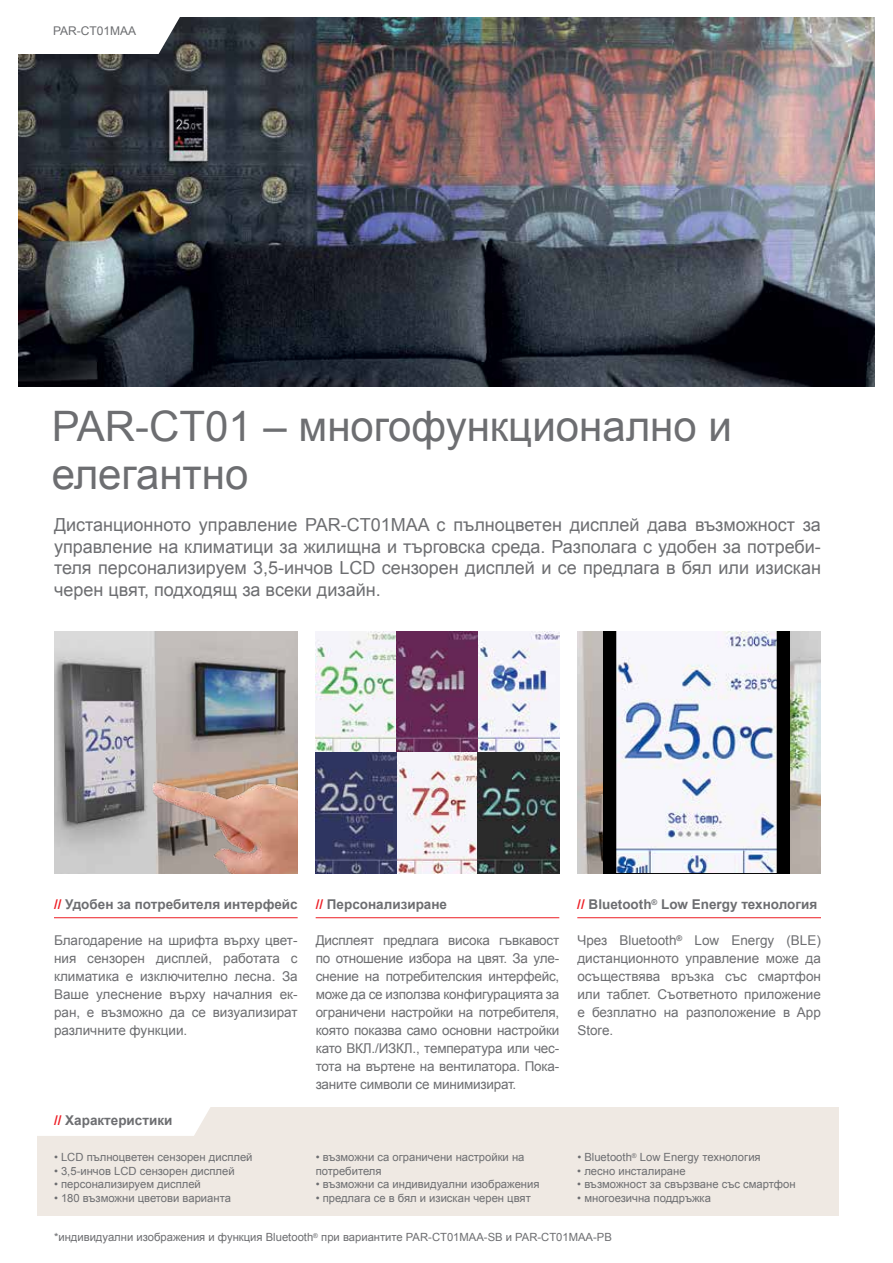
<style>
.page{position:relative;width:893px;height:1263px;background:#fff}
.page>*{position:absolute;margin:0;border:0;box-sizing:border-box;transform-origin:0 0}
.t1{font:42px/48px "Arial";color:#6d6e71}
.t2{font:18px/21.6px "Arial";color:#6d6e71;text-align:justify}
.t3{font:13.5px/18px "Arial";color:#6d6e71;text-align:justify}
.t4{font:700 13.5px "Arial";color:#6d6e71}
.t5{font:12px "Arial";color:#6d6e71}
.t6{font:11.25px/13.5px "Arial";color:#6d6e71}
.s1{color:#ed1d24}
</style>
<div class="page">
<div style="left:38px;top:1107px;width:801px;height:108px;background:#efe9e3"></div>
<img style="left:18px;top:18px;width:857px;height:369px">
<img style="left:54px;top:631px;width:244px;height:242px">
<img style="left:316px;top:631px;width:243px;height:242px">
<img style="left:577px;top:631px;width:244px;height:242px">
<img style="left:141px;top:765px;width:157px;height:108px">
<svg style="left:603px;top:631px;width:187px;height:242px"></svg>
<div style="left:38px;top:1107px;width:172px;height:29px;background:#fff"></div>
<svg style="left:18px;top:17px;width:162px;height:37px"></svg>
<hr style="left:54px;top:917px;width:244px;height:1px;background:#ed1d24">
<hr style="left:316px;top:917px;width:243px;height:1px;background:#ed1d24">
<hr style="left:577px;top:917px;width:244px;height:1px;background:#ed1d24">
<p class="t5" style="left:53px;top:23px;width:85px">PAR-CT01MAA</p>
<h1 class="t1" style="left:52px;top:403px;width:682px">PAR-CT01 – многофункционално и елегантно</h1>
<p class="t2" style="left:54px;top:514px;width:768px">Дистанционното управление PAR-CT01MAA с пълноцветен дисплей дава възможност за управление на климатици за жилищна и търговска среда. Разполага с удобен за потреби&shy;теля персонализируем 3,5-инчов LCD сензорен дисплей и се предлага в бял или изискан черен цвят, подходящ за всеки дизайн.</p>
<p class="t4" style="left:54px;top:895px;width:245px"><span class="s1">//</span> Удобен за потребителя интерфейс</p>
<p class="t3" style="left:54px;top:931px;width:245px">Благодарение на шрифта върху цвет&shy;ния сензорен дисплей, работата с климатика е изключително лесна. За Ваше улеснение върху началния ек&shy;ран, е възможно да се визуализират различните функции.</p>
<p class="t4" style="left:54px;top:1111px;width:120px"><span class="s1">//</span> Характеристики</p>
<p class="t4" style="left:316px;top:895px;width:133px"><span class="s1">//</span> Персонализиране</p>
<p class="t3" style="left:316px;top:931px;width:245px">Дисплеят предлага висока гъвкавост по отношение избора на цвят. За уле&shy;снение на потребителския интерфейс, може да се използва конфигурацията за ограничени настройки на потребителя, която показва само основни настройки като ВКЛ./ИЗКЛ., температура или чес&shy;тота на въртене на вентилатора. Пока&shy;заните символи се минимизират.</p>
<p class="t4" style="left:577px;top:895px;width:241px"><span class="s1">//</span> Bluetooth<sup>®</sup> Low Energy технология</p>
<p class="t3" style="left:577px;top:931px;width:245px">Чрез Bluetooth<sup>®</sup> Low Energy (BLE) дистанционното управление може да осъществява връзка със смартфон или таблет. Съответното приложение е безплатно на разположение в App Store.</p>
<p class="t6" style="left:577px;top:1151px;width:185px">• Bluetooth<sup>®</sup> Low Energy технология</p>
<p class="t6" style="left:577px;top:1164px;width:110px">• лесно инсталиране</p>
<p class="t6" style="left:577px;top:1178px;width:220px">• възможност за свързване със смартфон</p>
<p class="t6" style="left:577px;top:1191px;width:135px">• многоезична поддръжка</p>
<p class="t6" style="left:54px;top:1151px;width:200px">• LCD пълноцветен сензорен дисплей</p>
<p class="t6" style="left:54px;top:1164px;width:182px">• 3,5-инчов LCD сензорен дисплей</p>
<p class="t6" style="left:54px;top:1178px;width:148px">• персонализируем дисплей</p>
<p class="t6" style="left:54px;top:1191px;width:179px">• 180 възможни цветови варианта</p>
<p class="t6" style="left:54px;top:1231px;width:559px">*индивидуални изображения и функция Bluetooth<sup>®</sup> при вариантите PAR-CT01MAA-SB и PAR-CT01MAA-PB</p>
<p class="t6" style="left:316px;top:1151px;width:210px">• възможни са ограничени настройки на потребителя</p>
<p class="t6" style="left:316px;top:1178px;width:225px">• възможни са индивидуални изображения</p>
<p class="t6" style="left:316px;top:1191px;width:217px">• предлага се в бял и изискан черен цвят</p>
</div>
